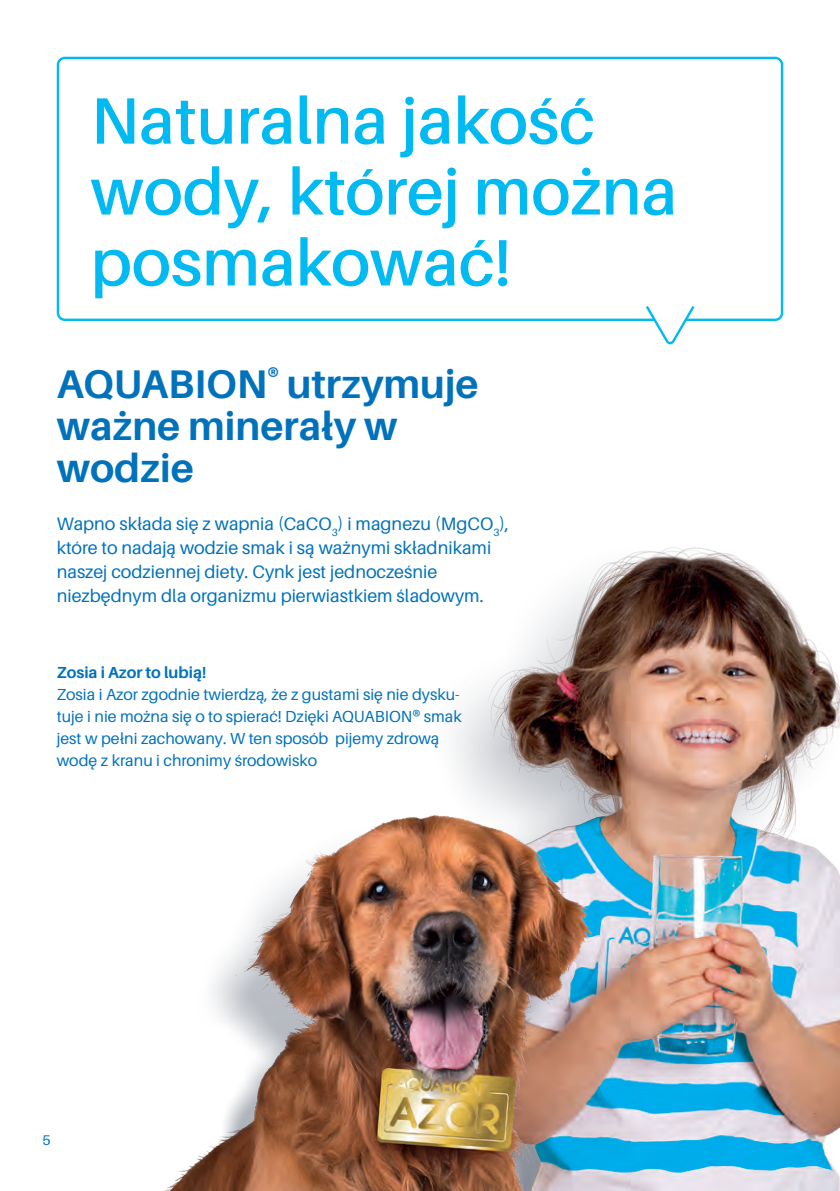
<style>
.page{position:relative;width:840px;height:1191px;background:#fff}
.page>*{position:absolute;margin:0;border:0;box-sizing:border-box;transform-origin:0 0}
.t1{font:600 65.6px/70.8px "Aileron";color:#00baf1}
.t2{font:700 40px/42px "Aileron";color:#0072bc}
.t3{font:18px/24px "Aileron";color:#0072bc}
.t4{font:16px/22px "Aileron";color:#0072bc}
.t5{font:700 16px "Aileron";color:#0072bc}
.t6{font:14px "Aileron";color:#0072bc}
</style>
<div class="page">
<div style="left:57px;top:57px;width:725px;height:264px;border:2px solid #00baf1;border-radius:7px"></div>
<svg style="left:643px;top:306px;width:53px;height:39px"></svg>
<img style="left:164px;top:564px;width:675px;height:627px">
<h1 class="t1" style="left:91px;top:86px;width:587px">Naturalna jakość wody, której można posmakować!</h1>
<h2 class="t2" style="left:57px;top:364px;width:423px">AQUABION<sup>®</sup> utrzymuje ważne minerały w wodzie</h2>
<p class="t3" style="left:57px;top:512px;width:453px">Wapno składa się z wapnia (CaCO<sub>3</sub>) i magnezu (MgCO<sub>3</sub>), które to nadają wodzie smak i są ważnymi składnikami naszej codziennej diety. Cynk jest jednocześnie niezbędnym dla organizmu pierwiastkiem śladowym.</p>
<p class="t5" style="left:57px;top:663px;width:151px">Zosia i Azor to lubią!</p>
<p class="t4" style="left:57px;top:683px;width:406px">Zosia i Azor zgodnie twierdzą, że z gustami się nie dysku&shy;tuje i nie można się o to spierać! Dzięki AQUABION® smak jest w pełni zachowany. W ten sposób pijemy zdrową wodę z kranu i chronimy środowisko</p>
<p class="t6" style="left:43px;top:1132px;width:10px">5</p>
</div>
